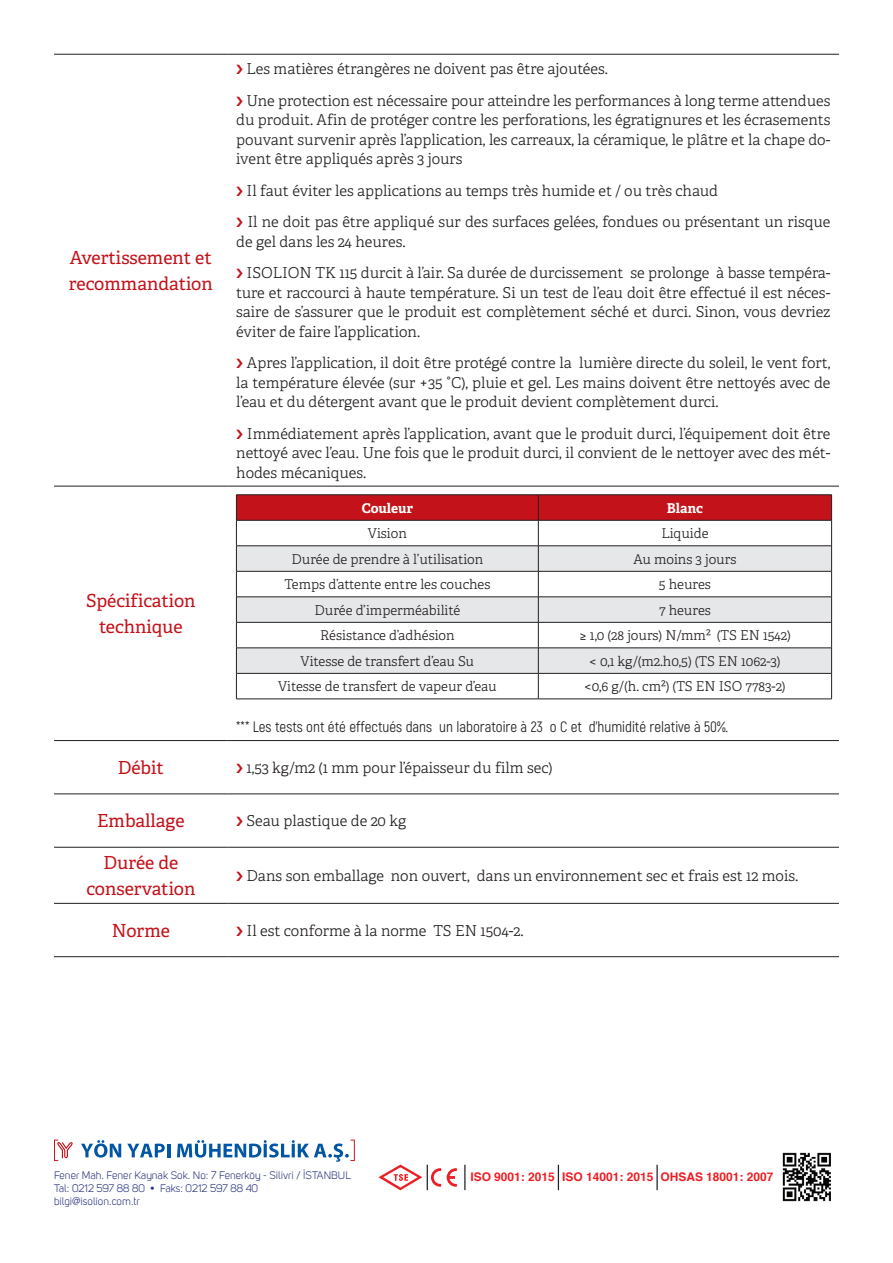
<style>
.page{position:relative;width:893px;height:1263px;background:#fff}
.page>*{position:absolute;margin:0;border:0;box-sizing:border-box;transform-origin:0 0}
.t1{font:18px/25.5px "Adelle";color:#c4121a;text-align:center}
.t2{font:300 15px/19.5px "Adelle";color:#231f20;text-align:justify}
.t3{font:15px "Akrobat";color:#231f20}
.t4{font:300 13.5px "Adelle";color:#231f20}
.t5{font:700 13.5px "Adelle";color:#fff}
.t6{font:700 12px "Helvetica";color:#ee1d23}
.t7{font:10.8px "Uni Sans Book";color:#2a337d}
</style>
<div class="page">
<hr style="left:54px;top:54px;width:174px;height:1px;background:#231f20">
<hr style="left:228px;top:54px;width:611px;height:1px;background:#231f20">
<hr style="left:54px;top:486px;width:174px;height:1px;background:#231f20">
<hr style="left:228px;top:486px;width:611px;height:1px;background:#231f20">
<hr style="left:54px;top:740px;width:174px;height:1px;background:#231f20">
<hr style="left:228px;top:740px;width:611px;height:1px;background:#231f20">
<hr style="left:54px;top:794px;width:174px;height:1px;background:#231f20">
<hr style="left:228px;top:794px;width:611px;height:1px;background:#231f20">
<hr style="left:54px;top:847px;width:174px;height:1px;background:#231f20">
<hr style="left:228px;top:847px;width:611px;height:1px;background:#231f20">
<hr style="left:54px;top:903px;width:174px;height:1px;background:#231f20">
<hr style="left:228px;top:903px;width:611px;height:1px;background:#231f20">
<hr style="left:54px;top:956px;width:174px;height:1px;background:#231f20">
<hr style="left:228px;top:956px;width:611px;height:1px;background:#231f20">
<hr style="left:236px;top:494px;width:302px;height:1px;background:#231f20">
<hr style="left:538px;top:494px;width:294px;height:1px;background:#231f20">
<hr style="left:236px;top:699px;width:302px;height:1px;background:#231f20">
<svg style="left:236px;top:495px;width:596px;height:204px"></svg>
<hr style="left:538px;top:699px;width:294px;height:1px;background:#231f20">
<img style="left:782px;top:1152px;width:49px;height:50px">
<svg style="left:54px;top:1139px;width:19px;height:22px"></svg>
<svg style="left:81px;top:1140px;width:40px;height:17px"></svg>
<svg style="left:127px;top:1143px;width:43px;height:14px"></svg>
<svg style="left:177px;top:1139px;width:178px;height:23px"></svg>
<svg style="left:558px;top:1165px;width:1px;height:25px"></svg>
<svg style="left:378px;top:1164px;width:79px;height:26px"></svg>
<svg style="left:464px;top:1165px;width:1px;height:25px"></svg>
<hr style="left:656px;top:1165px;width:2px;height:25px;background:#231f20">
<p class="t1" style="left:69px;top:245px;width:145px;text-align:left">Avertissement et recommandation</p>
<p class="t1" style="left:86px;top:588px;width:111px">Spécification technique</p>
<p class="t2" style="left:247px;top:59px;width:363px">Les matières étrangères ne doivent pas être ajoutées.</p>
<p class="t2" style="left:236px;top:91px;width:596px;text-indent:10px">Une protection est nécessaire pour atteindre les performances à long terme attendues du produit. Afin de protéger contre les perforations, les égratignures et les écrasements pouvant survenir après l’application, les carreaux, la céramique, le plâtre et la chape do&shy;ivent être appliqués après 3 jours</p>
<p class="t2" style="left:247px;top:181px;width:473px">Il faut éviter les applications au temps très humide et / ou très chaud</p>
<p class="t2" style="left:236px;top:212px;width:596px;text-indent:11px">Il ne doit pas être appliqué sur des surfaces gelées, fondues ou présentant un risque de gel dans les 24 heures.</p>
<p class="t2" style="left:236px;top:263px;width:596px;text-indent:10px">ISOLION TK 115 durcit à l’air. Sa durée de durcissement se prolonge à basse tempéra&shy;ture et raccourci à haute température. Si un test de l’eau doit être effectué il est néces&shy;saire de s’assurer que le produit est complètement séché et durci. Sinon, vous devriez éviter de faire l’application.</p>
<p class="t2" style="left:236px;top:353px;width:596px;text-indent:11px">Apres l’application, il doit être protégé contre la lumière directe du soleil, le vent fort, la température élevée (sur +35 °C), pluie et gel. Les mains doivent être nettoyés avec de l’eau et du détergent avant que le produit devient complètement durci.</p>
<p class="t2" style="left:236px;top:424px;width:596px;text-indent:11px">Immédiatement après l’application, avant que le produit durci, l’équipement doit être nettoyé avec l’eau. Une fois que le produit durci, il convient de le nettoyer avec des mét&shy;hodes mécaniques.</p>
<p class="t5" style="left:362px;top:499px;width:53px">Couleur</p>
<p class="t5" style="left:667px;top:499px;width:38px">Blanc</p>
<p class="t4" style="left:368px;top:525px;width:40px">Vision</p>
<p class="t4" style="left:661px;top:525px;width:49px">Liquide</p>
<p class="t4" style="left:291px;top:551px;width:193px">Durée de prendre à l’utilisation</p>
<p class="t4" style="left:633px;top:551px;width:104px">Au moins 3 jours</p>
<p class="t4" style="left:284px;top:576px;width:208px">Temps d’attente entre les couches</p>
<p class="t4" style="left:659px;top:576px;width:54px">5 heures</p>
<p class="t4" style="left:314px;top:602px;width:147px">Durée d’imperméabilité</p>
<p class="t4" style="left:659px;top:602px;width:53px">7 heures</p>
<p class="t4" style="left:320px;top:627px;width:136px">Résistance d’adhésion</p>
<p class="t4" style="left:579px;top:627px;width:213px">≥ 1,0 (28 jours) N/mm² (TS EN 1542)</p>
<p class="t4" style="left:301px;top:653px;width:175px">Vitesse de transfert d’eau Su</p>
<p class="t4" style="left:589px;top:653px;width:193px">&lt; 0,1 kg/(m2.h0,5) (TS EN 1062-3)</p>
<p class="t4" style="left:278px;top:678px;width:220px">Vitesse de transfert de vapeur d’eau</p>
<p class="t4" style="left:584px;top:678px;width:203px">&lt;0,6 g/(h. cm²) (TS EN ISO 7783-2)</p>
<p class="t3" style="left:236px;top:718px;width:493px">*** Les tests ont été effectués dans un laboratoire à 23 o C et d’humidité relative à 50%.</p>
<p class="t1" style="left:118px;top:755px;width:48px">Débit</p>
<p class="t2" style="left:247px;top:758px;width:308px">1,53 kg/m2 (1 mm pour l’épaisseur du film sec)</p>
<p class="t1" style="left:97px;top:808px;width:89px">Emballage</p>
<p class="t2" style="left:247px;top:811px;width:161px">Seau plastique de 20 kg</p>
<p class="t1" style="left:86px;top:850px;width:111px">Durée de conservation</p>
<p class="t2" style="left:247px;top:866px;width:553px">Dans son emballage non ouvert, dans un environnement sec et frais est 12 mois.</p>
<p class="t1" style="left:112px;top:918px;width:60px">Norme</p>
<p class="t2" style="left:247px;top:921px;width:278px">Il est conforme à la norme TS EN 1504-2.</p>
<p class="t7" style="left:54px;top:1169px;width:298px">Fener Mah. Fener Kaynak Sok. No: 7 Fenerköy - Silivri / İSTANBUL</p>
<p class="t7" style="left:54px;top:1182px;width:206px">Tal: 0212 597 88 80 • Faks: 0212 597 88 40</p>
<p class="t7" style="left:54px;top:1195px;width:87px">bilgi@isolion.com.tr</p>
<p class="t6" style="left:470px;top:1167px;width:305px">ISO 9001: 2015 ISO 14001: 2015 OHSAS 18001: 2007</p>
</div>
